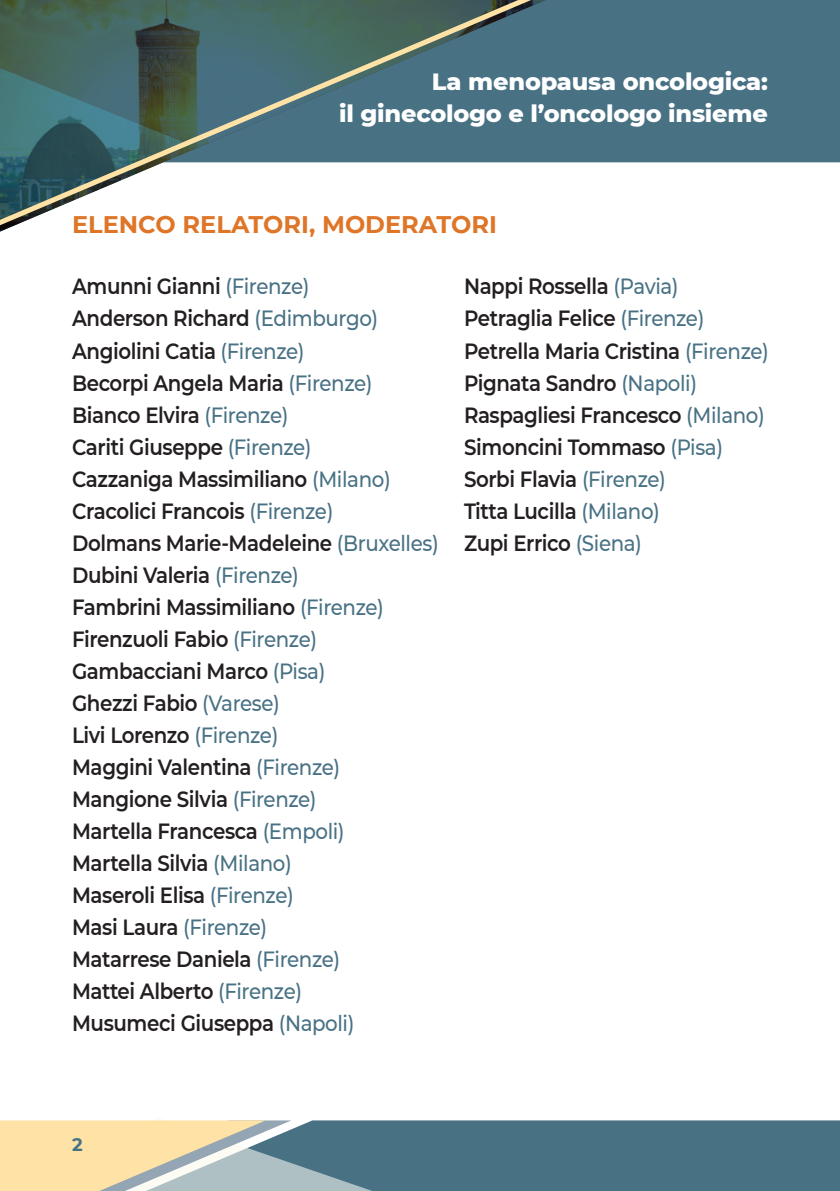
<style>
.page{position:relative;width:840px;height:1191px;background:#fff}
.page>*{position:absolute;margin:0;border:0;box-sizing:border-box;transform-origin:0 0}
.t1{font:800 24px "Montserrat";letter-spacing:-.01em;color:#fff}
.t2{font:700 24px "Montserrat";color:#df7527}
.t3{font:600 22px "Montserrat";letter-spacing:-.02em;color:#231f20;scale:.9 1}
.t4{font:700 18px "Montserrat";color:#487184}
.s1{font-weight:500;color:#487184}
</style>
<div class="page">
<div style="left:430px;top:1120px;width:409px;height:71px;background:#487184"></div>
<svg style="left:0;top:1117px;width:430px;height:74px"></svg>
<div style="left:787px;top:0;width:52px;height:162px;background:#487184"></div>
<div style="left:768px;top:0;width:19px;height:163px;background:#487184"></div>
<div style="left:723px;top:0;width:45px;height:163px;background:#487184"></div>
<div style="left:531px;top:0;width:192px;height:163px;background:#487184"></div>
<svg style="left:0;top:0;width:531px;height:163px;fill:#476f81"></svg>
<svg style="left:0;top:60px;width:183px;height:172px"></svg>
<p class="t1" style="left:431px;top:64px;width:337px">La menopausa oncologica:</p>
<p class="t1" style="left:339px;top:96px;width:430px">il ginecologo e l’oncologo insieme</p>
<p class="t2" style="left:72px;top:207px;width:426px">ELENCO RELATORI, MODERATORI</p>
<p class="t3" style="left:72px;top:271px;width:265px">Amunni Gianni <span class="s1">(Firenze)</span></p>
<p class="t3" style="left:72px;top:303px;width:341px">Anderson Richard <span class="s1">(Edimburgo)</span></p>
<p class="t3" style="left:72px;top:335px;width:260px">Angiolini Catia <span class="s1">(Firenze)</span></p>
<p class="t3" style="left:72px;top:367px;width:335px">Becorpi Angela Maria <span class="s1">(Firenze)</span></p>
<p class="t3" style="left:72px;top:399px;width:242px">Bianco Elvira <span class="s1">(Firenze)</span></p>
<p class="t3" style="left:72px;top:431px;width:267px">Cariti Giuseppe <span class="s1">(Firenze)</span></p>
<p class="t3" style="left:72px;top:463px;width:355px">Cazzaniga Massimiliano <span class="s1">(Milano)</span></p>
<p class="t3" style="left:72px;top:495px;width:292px">Cracolici Francois <span class="s1">(Firenze)</span></p>
<p class="t3" style="left:72px;top:527px;width:408px">Dolmans Marie-Madeleine <span class="s1">(Bruxelles)</span></p>
<p class="t3" style="left:72px;top:559px;width:253px">Dubini Valeria <span class="s1">(Firenze)</span></p>
<p class="t3" style="left:72px;top:591px;width:348px">Fambrini Massimiliano <span class="s1">(Firenze)</span></p>
<p class="t3" style="left:72px;top:623px;width:273px">Firenzuoli Fabio <span class="s1">(Firenze)</span></p>
<p class="t3" style="left:72px;top:655px;width:283px">Gambacciani Marco <span class="s1">(Pisa)</span></p>
<p class="t3" style="left:72px;top:687px;width:232px">Ghezzi Fabio <span class="s1">(Varese)</span></p>
<p class="t3" style="left:72px;top:719px;width:230px">Livi Lorenzo <span class="s1">(Firenze)</span></p>
<p class="t3" style="left:72px;top:751px;width:299px">Maggini Valentina <span class="s1">(Firenze)</span></p>
<p class="t3" style="left:72px;top:783px;width:273px">Mangione Silvia <span class="s1">(Firenze)</span></p>
<p class="t3" style="left:72px;top:815px;width:304px">Martella Francesca <span class="s1">(Empoli)</span></p>
<p class="t3" style="left:72px;top:847px;width:245px">Martella Silvia <span class="s1">(Milano)</span></p>
<p class="t3" style="left:72px;top:879px;width:248px">Maseroli Elisa <span class="s1">(Firenze)</span></p>
<p class="t3" style="left:72px;top:911px;width:218px">Masi Laura <span class="s1">(Firenze)</span></p>
<p class="t3" style="left:72px;top:943px;width:299px">Matarrese Daniela <span class="s1">(Firenze)</span></p>
<p class="t3" style="left:72px;top:975px;width:257px">Mattei Alberto <span class="s1">(Firenze)</span></p>
<p class="t3" style="left:72px;top:1007px;width:315px">Musumeci Giuseppa <span class="s1">(Napoli)</span></p>
<p class="t3" style="left:464px;top:271px;width:240px">Nappi Rossella <span class="s1">(Pavia)</span></p>
<p class="t3" style="left:464px;top:303px;width:268px">Petraglia Felice <span class="s1">(Firenze)</span></p>
<p class="t3" style="left:464px;top:335px;width:340px">Petrella Maria Cristina <span class="s1">(Firenze)</span></p>
<p class="t3" style="left:464px;top:367px;width:260px">Pignata Sandro <span class="s1">(Napoli)</span></p>
<p class="t3" style="left:464px;top:399px;width:335px">Raspagliesi Francesco <span class="s1">(Milano)</span></p>
<p class="t3" style="left:464px;top:431px;width:289px">Simoncini Tommaso <span class="s1">(Pisa)</span></p>
<p class="t3" style="left:464px;top:463px;width:226px">Sorbi Flavia <span class="s1">(Firenze)</span></p>
<p class="t3" style="left:464px;top:495px;width:219px">Titta Lucilla <span class="s1">(Milano)</span></p>
<p class="t3" style="left:464px;top:527px;width:199px">Zupi Errico <span class="s1">(Siena)</span></p>
<p class="t4" style="left:72px;top:1131px;width:12px">2</p>
</div>
